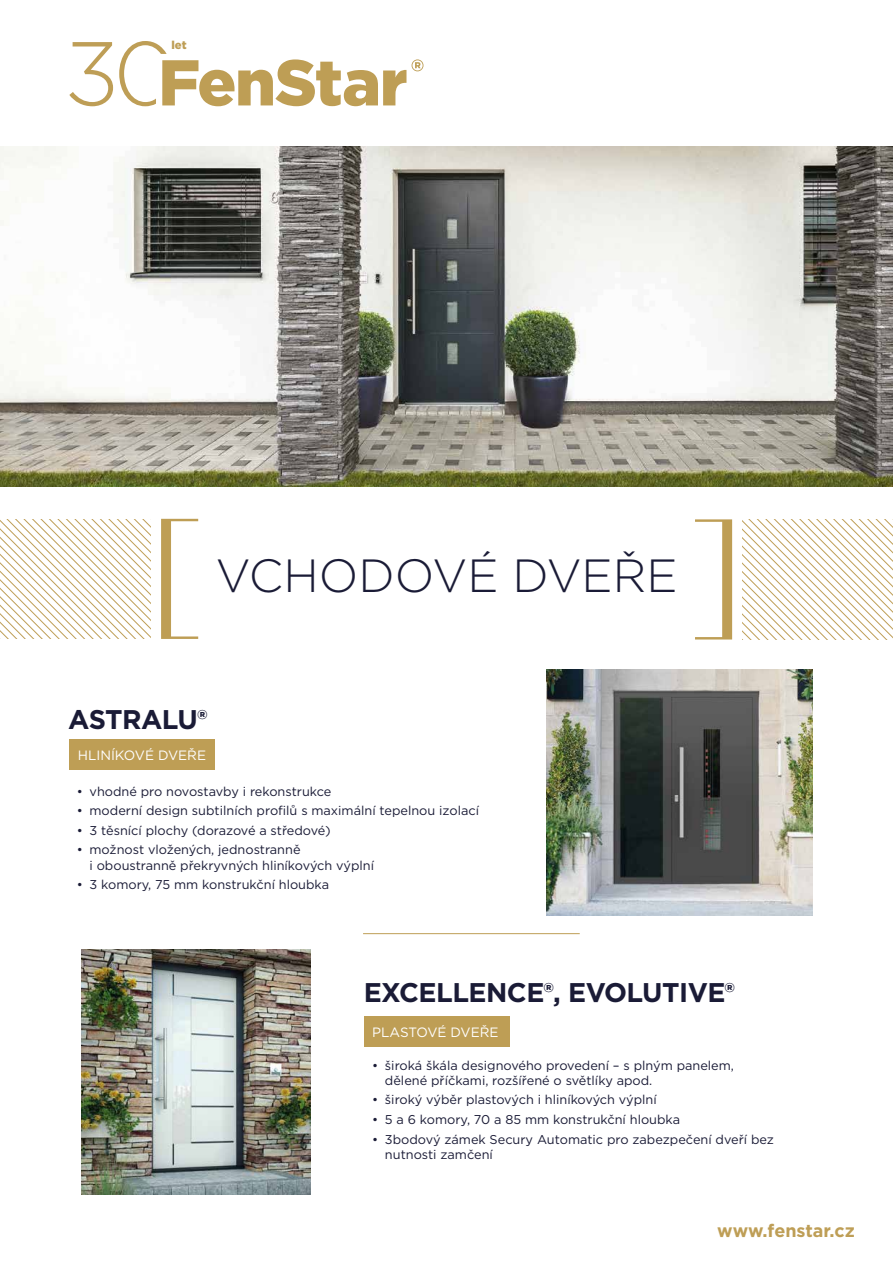
<style>
.page{position:relative;width:893px;height:1263px;background:#fff}
.page>*{position:absolute;margin:0;border:0;box-sizing:border-box;transform-origin:0 0}
.t1{font:300 46.5px "Gotham";color:#1a1b36}
.t2{font:700 27px "Gotham";letter-spacing:-.02em;color:#1a1b36}
.t3{font:700 18px "Gotham";color:#be9e56}
.t4{font:13.5px "Gotham";color:#fff}
.t5{font:12.75px/15.3px "Gotham";color:#1a1b36}
.t6{font:900 11.4px "Gotham";color:#be9e56}
</style>
<div class="page">
<svg style="left:0;top:519px;width:151px;height:120px"></svg>
<svg style="left:743px;top:519px;width:150px;height:120px"></svg>
<svg style="left:161px;top:519px;width:37px;height:120px"></svg>
<svg style="left:695px;top:519px;width:37px;height:120px"></svg>
<img style="left:81px;top:949px;width:230px;height:246px">
<div style="left:364px;top:1016px;width:145px;height:30px;background:#be9e55"></div>
<div style="left:69px;top:739px;width:146px;height:30px;background:#be9e55"></div>
<hr style="left:363px;top:933px;width:217px;height:1px;background:#be9e55">
<img style="left:0;top:147px;width:893px;height:340px">
<img style="left:546px;top:670px;width:266px;height:245px">
<svg style="left:69px;top:42px;width:44px;height:64px"></svg>
<svg style="left:119px;top:41px;width:304px;height:65px"></svg>
<p class="t6" style="left:172px;top:37px;width:17px">let</p>
<h1 class="t1" style="left:216px;top:546px;width:463px">VCHODOVÉ DVEŘE</h1>
<h2 class="t2" style="left:68px;top:701px;width:141px">ASTRALU®</h2>
<p class="t4" style="left:78px;top:746px;width:130px">HLINÍKOVÉ DVEŘE</p>
<p class="t5" style="left:77px;top:783px;width:256px">• vhodné pro novostavby i rekonstrukce</p>
<p class="t5" style="left:77px;top:803px;width:404px">• moderní design subtilních profilů s maximální tepelnou izolací</p>
<p class="t5" style="left:77px;top:822px;width:255px">• 3 těsnící plochy (dorazové a středové)</p>
<p class="t5" style="left:90px;top:842px;width:286px;text-indent:-13px">• možnost vložených, jednostranně<br>i oboustranně překryvných hliníkových výplní</p>
<p class="t5" style="left:77px;top:877px;width:254px">• 3 komory, 75 mm konstrukční hloubka</p>
<h2 class="t2" style="left:364px;top:975px;width:373px">EXCELLENCE®, EVOLUTIVE®</h2>
<p class="t4" style="left:372px;top:1023px;width:128px">PLASTOVÉ DVEŘE</p>
<p class="t5" style="left:385px;top:1057px;width:351px;text-indent:-13px">• široká škála designového provedení – s plným panelem, dělené příčkami, rozšířené o světlíky apod.</p>
<p class="t5" style="left:372px;top:1092px;width:286px">• široký výběr plastových i hliníkových výplní</p>
<p class="t5" style="left:372px;top:1111px;width:309px">• 5 a 6 komory, 70 a 85 mm konstrukční hloubka</p>
<p class="t5" style="left:385px;top:1131px;width:390px;text-indent:-13px">• 3bodový zámek Secury Automatic pro zabezpečení dveří bez nutnosti zamčení</p>
<h3 class="t3" style="left:717px;top:1219px;width:139px">www.fenstar.cz</h3>
</div>
